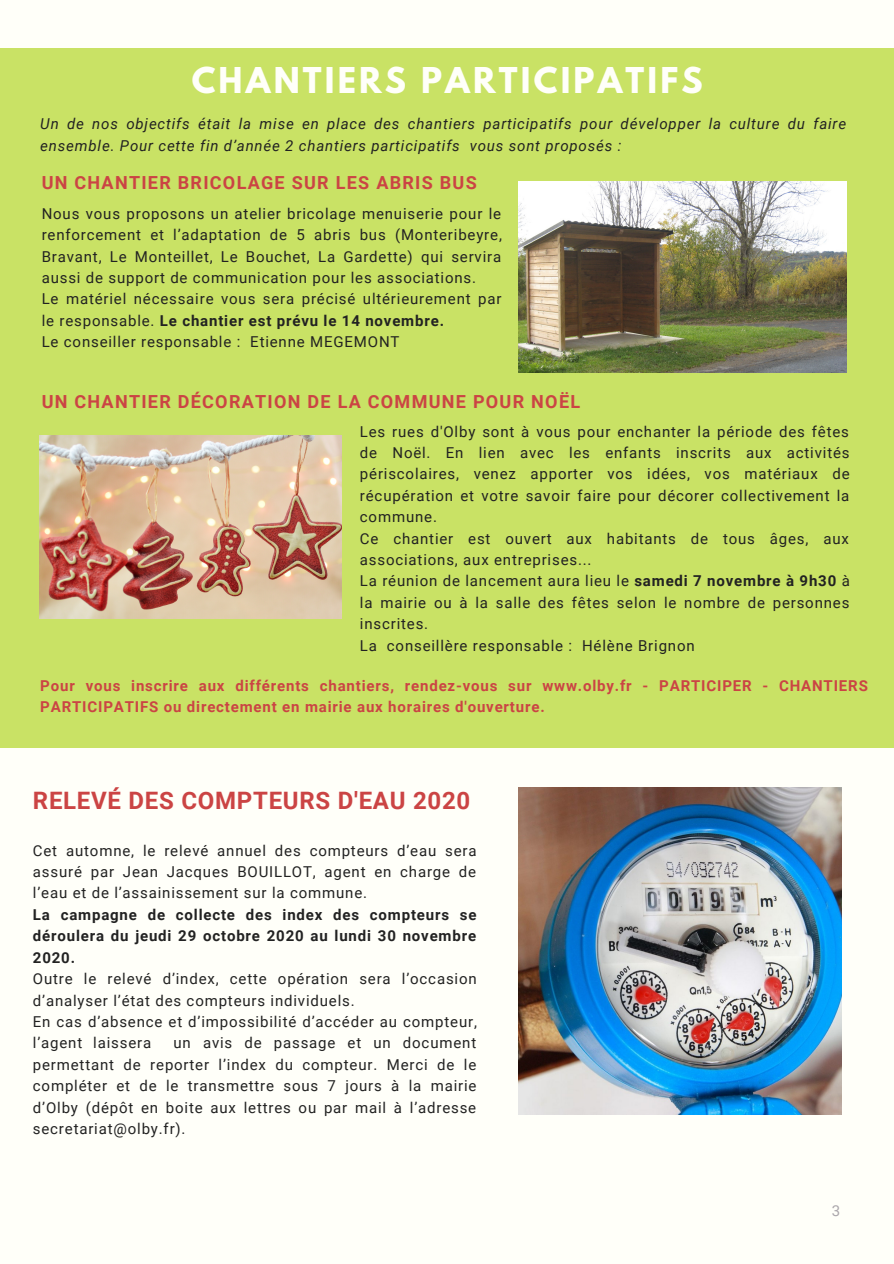
<style>
.page{position:relative;width:894px;height:1264px;background:#fff}
.page>*{position:absolute;margin:0;border:0;box-sizing:border-box;transform-origin:0 0}
.t1{font:700 31.5px "League Spartan";letter-spacing:.1em;color:#fffff9}
.t2{font:700 24px "Roboto";letter-spacing:.03em;color:#cb4444}
.t3{font:700 18px "Roboto";letter-spacing:.07em;color:#cb4444}
.t4{font:15px/21.5px "Roboto";letter-spacing:.055em;color:#222}
.t5{font:italic 15px/21.5px "Roboto";letter-spacing:.055em;color:#222}
.t6{font:700 15px/21.5px "Roboto";letter-spacing:.055em;color:#cb4444}
.t7{font:700 15px/21.5px "Roboto";letter-spacing:.055em;color:#222;text-align:justify}
.t8{font:15px "Roboto";color:#aba7ac}
.s1{font-weight:700}
</style>
<div class="page">
<div style="left:0;top:0;width:893px;height:1263px;background:#fffff9"></div>
<div style="left:0;top:48px;width:893px;height:700px;background:#c9e265"></div>
<img style="left:518px;top:181px;width:328px;height:192px">
<img style="left:39px;top:436px;width:302px;height:182px">
<img style="left:518px;top:787px;width:322px;height:327px">
<h1 class="t1" style="left:192px;top:64px;width:512px">CHANTIERS PARTICIPATIFS</h1>
<p class="t5" style="left:40px;top:113px;width:807px">Un de nos objectifs était la mise en place des chantiers participatifs pour développer la culture du faire ensemble. Pour cette fin d’année 2 chantiers participatifs vous sont proposés :</p>
<p class="t3" style="left:42px;top:173px;width:436px">UN CHANTIER BRICOLAGE SUR LES ABRIS BUS</p>
<p class="t4" style="left:42px;top:203px;width:461px">Nous vous proposons un atelier bricolage menuiserie pour le renforcement et l’adaptation de 5 abris bus (Monteribeyre, Bravant, Le Monteillet, Le Bouchet, La Gardette) qui servira aussi de support de communication pour les associations.<br>Le matériel nécessaire vous sera précisé ultérieurement par le responsable. <span class="s1">Le chantier est prévu le 14 novembre.<br></span>Le conseiller responsable : Etienne MEGEMONT</p>
<p class="t3" style="left:42px;top:391px;width:540px">UN CHANTIER DÉCORATION DE LA COMMUNE POUR NOËL</p>
<p class="t4" style="left:360px;top:421px;width:491px">Les rues d'Olby sont à vous pour enchanter la période des fêtes de Noël. En lien avec les enfants inscrits aux activités périscolaires, venez apporter vos idées, vos matériaux de récupération et votre savoir faire pour décorer collectivement la commune.<br>Ce chantier est ouvert aux habitants de tous âges, aux associations, aux entreprises...<br>La réunion de lancement aura lieu le <span class="s1">samedi 7 novembre à 9h30</span> à la mairie ou à la salle des fêtes selon le nombre de personnes inscrites.<br>La conseillère responsable : Hélène Brignon</p>
<p class="t6" style="left:40px;top:675px;width:828px">Pour vous inscrire aux différents chantiers, rendez-vous sur www.olby.fr - PARTICIPER - CHANTIERS<br>PARTICIPATIFS ou directement en mairie aux horaires d'ouverture.</p>
<h2 class="t2" style="left:33px;top:787px;width:439px">RELEVÉ DES COMPTEURS D'EAU 2020</h2>
<p class="t4" style="left:33px;top:839px;width:445px;text-align:justify">Cet automne, le relevé annuel des compteurs d’eau sera assuré par Jean Jacques BOUILLOT, agent en charge de l’eau et de l’assainissement sur la commune.</p>
<p class="t7" style="left:33px;top:904px;width:445px">La campagne de collecte des index des compteurs se déroulera du jeudi 29 octobre 2020 au lundi 30 novembre 2020.</p>
<p class="t4" style="left:33px;top:968px;width:445px">Outre le relevé d’index, cette opération sera l’occasion d’analyser l’état des compteurs individuels.<br>En cas d’absence et d’impossibilité d’accéder au compteur, l’agent laissera</p>
<p class="t4" style="left:33px;top:1032px;width:445px;text-align:justify;text-indent:140px">un avis de passage et un document permettant de reporter l’index du compteur. Merci de le compléter et de le transmettre sous 7 jours à la mairie d’Olby (dépôt en boite aux lettres ou par mail à l’adresse secretariat@olby.fr).</p>
<p class="t8" style="left:831px;top:1201px;width:10px">3</p>
</div>
